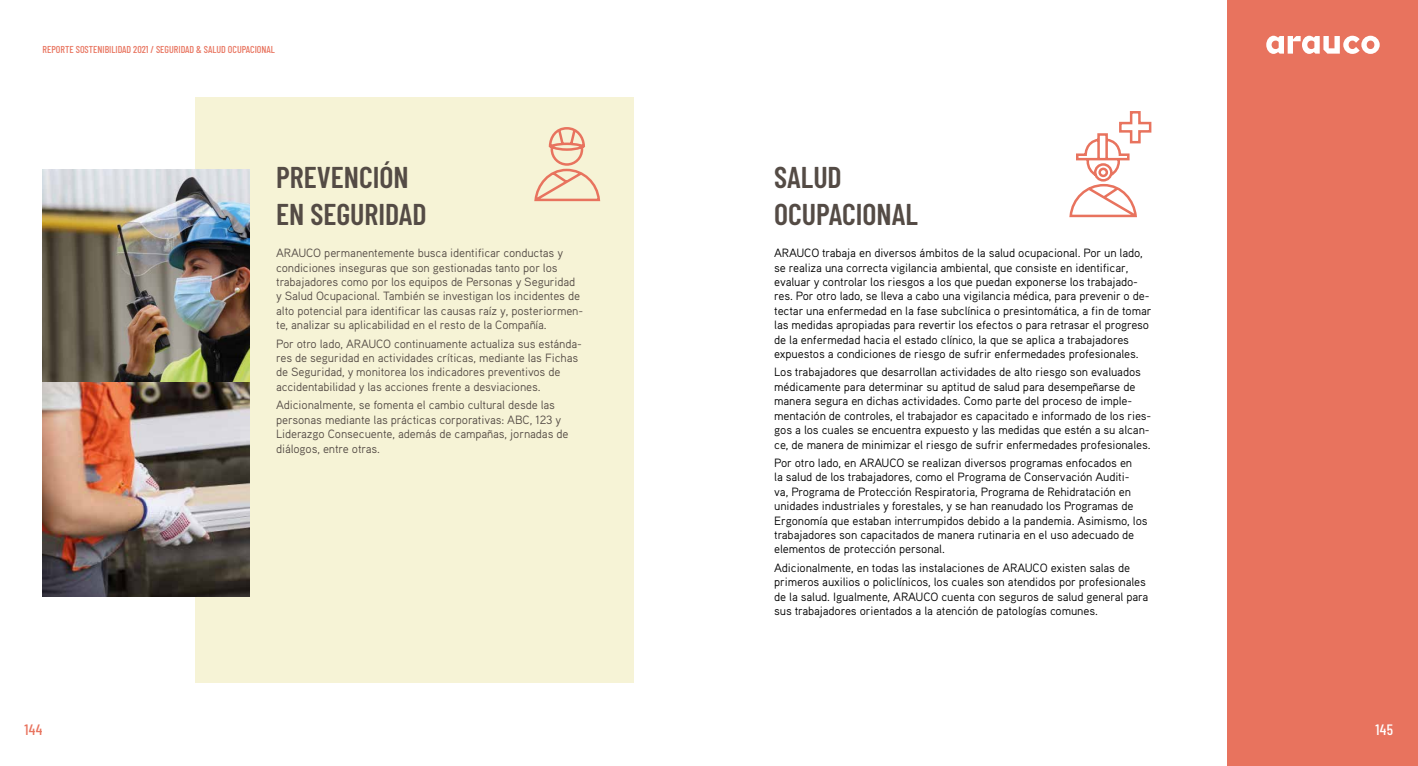
<style>
.page{position:relative;width:1418px;height:766px;background:#fff}
.page>*{position:absolute;margin:0;border:0;box-sizing:border-box;transform-origin:0 0}
.t1{font:600 30px/36px "Barlow Condensed";color:#544b45}
.t2{font:500 15px "Barlow Condensed";color:#fff}
.t3{font:500 15px "Barlow Condensed";color:#e8735e}
.t4{font:12px/14.4px "Aaux Pro OT";letter-spacing:-.01em;color:#000}
.t5{font:12px/14.4px "Aaux Pro OT";letter-spacing:-.01em;color:#544b45}
.t6{font:500 10px "Barlow Condensed";color:#e8735e}
</style>
<div class="page">
<div style="left:1227px;top:0;width:190px;height:765px;background:#e8735e"></div>
<svg style="left:1069px;top:111px;width:83px;height:107px"></svg>
<div style="left:196px;top:97px;width:438px;height:585px;background:#f6f3d6"></div>
<svg style="left:534px;top:127px;width:67px;height:75px"></svg>
<img style="left:43px;top:169px;width:206px;height:427px">
<svg style="left:1266px;top:36px;width:113px;height:18px"></svg>
<p class="t6" style="left:43px;top:42px;width:234px">REPORTE SOSTENIBILIDAD 2021 / SEGURIDAD &amp; SALUD OCUPACIONAL</p>
<h1 class="t1" style="left:276px;top:158px;width:152px">PREVENCIÓN<br>EN SEGURIDAD</h1>
<p class="t3" style="left:24px;top:718px;width:20px">144</p>
<p class="t5" style="left:276px;top:245px;width:308px">ARAUCO permanentemente busca identificar conductas y condiciones inseguras que son gestionadas tanto por los trabajadores como por los equipos de Personas y Seguridad y Salud Ocupacional. También se investigan los incidentes de alto potencial para identificar las causas raíz y, posteriormen‑ te, analizar su aplicabilidad en el resto de la Compañía.</p>
<p class="t5" style="left:276px;top:336px;width:307px">Por otro lado, ARAUCO continuamente actualiza sus estánda‑ res de seguridad en actividades críticas, mediante las Fichas de Seguridad, y monitorea los indicadores preventivos de accidentabilidad y las acciones frente a desviaciones.</p>
<p class="t5" style="left:276px;top:397px;width:294px">Adicionalmente, se fomenta el cambio cultural desde las personas mediante las prácticas corporativas: ABC, 123 y Liderazgo Consecuente, además de campañas, jornadas de diálogos, entre otras.</p>
<h1 class="t1" style="left:774px;top:158px;width:145px">SALUD<br>OCUPACIONAL</h1>
<p class="t4" style="left:774px;top:245px;width:379px">ARAUCO trabaja en diversos ámbitos de la salud ocupacional. Por un lado, se realiza una correcta vigilancia ambiental, que consiste en identificar, evaluar y controlar los riesgos a los que puedan exponerse los trabajado‑ res. Por otro lado, se lleva a cabo una vigilancia médica, para prevenir o de‑ tectar una enfermedad en la fase subclínica o presintomática, a fin de tomar las medidas apropiadas para revertir los efectos o para retrasar el progreso de la enfermedad hacia el estado clínico, la que se aplica a trabajadores expuestos a condiciones de riesgo de sufrir enfermedades profesionales.</p>
<p class="t4" style="left:774px;top:364px;width:379px">Los trabajadores que desarrollan actividades de alto riesgo son evaluados médicamente para determinar su aptitud de salud para desempeñarse de manera segura en dichas actividades. Como parte del proceso de imple‑ mentación de controles, el trabajador es capacitado e informado de los ries‑ gos a los cuales se encuentra expuesto y las medidas que estén a su alcan‑ ce, de manera de minimizar el riesgo de sufrir enfermedades profesionales.</p>
<p class="t4" style="left:774px;top:455px;width:375px">Por otro lado, en ARAUCO se realizan diversos programas enfocados en<br>la salud de los trabajadores, como el Programa de Conservación Auditi‑<br>va, Programa de Protección Respiratoria, Programa de Rehidratación en unidades industriales y forestales, y se han reanudado los Programas de Ergonomía que estaban interrumpidos debido a la pandemia. Asimismo, los trabajadores son capacitados de manera rutinaria en el uso adecuado de elementos de protección personal.</p>
<p class="t4" style="left:774px;top:560px;width:375px">Adicionalmente, en todas las instalaciones de ARAUCO existen salas de primeros auxilios o policlínicos, los cuales son atendidos por profesionales de la salud. Igualmente, ARAUCO cuenta con seguros de salud general para sus trabajadores orientados a la atención de patologías comunes.</p>
<p class="t2" style="left:1375px;top:718px;width:19px">145</p>
</div>
